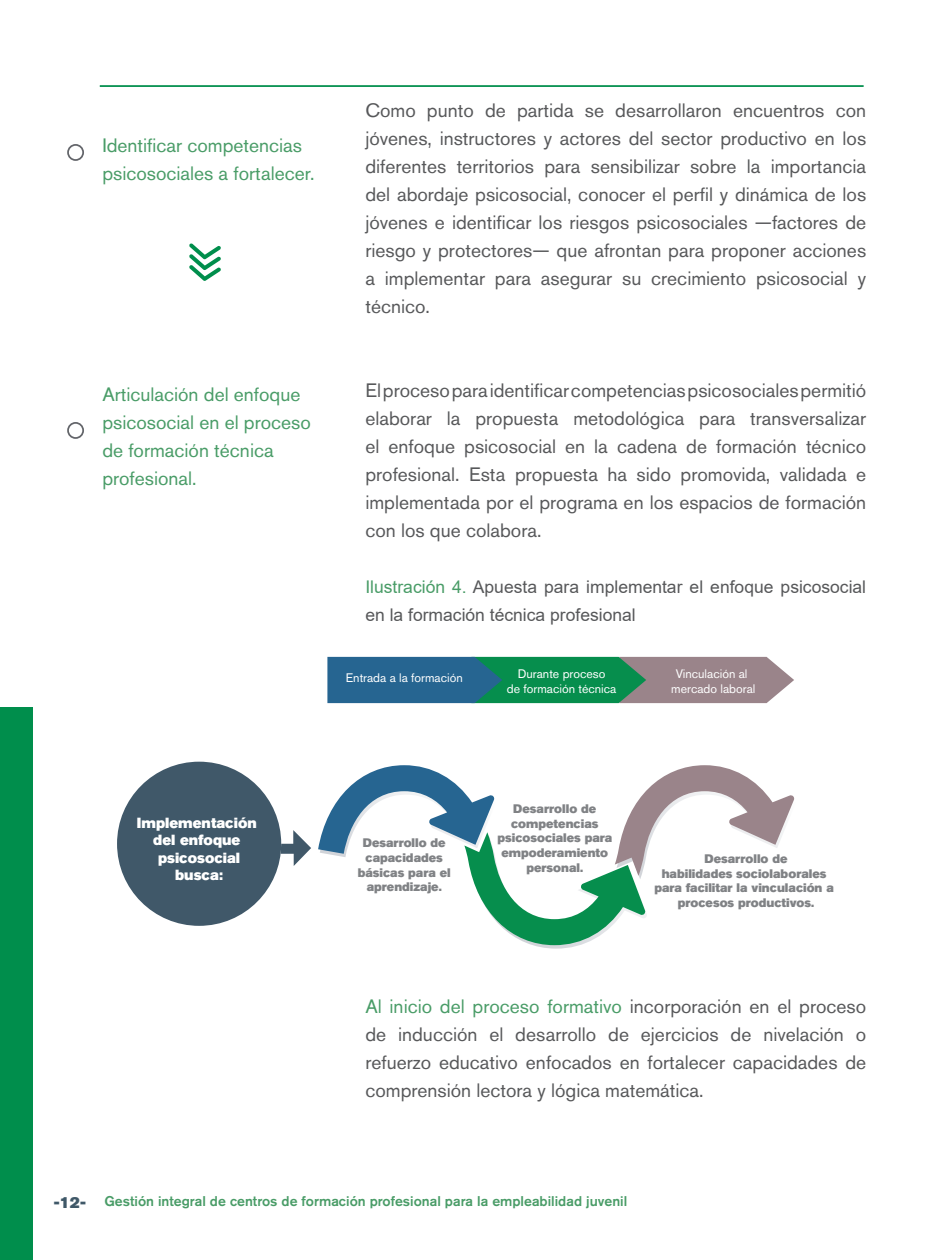
<style>
.page{position:relative;width:945px;height:1260px;background:#fff}
.page>*{position:absolute;margin:0;border:0;box-sizing:border-box;transform-origin:0 0}
.Cuerpo_de_texto{font:19.25px/28px "Akzidenz Grotesk BQ";color:#57585a;text-align:justify}
.Cuerpo_de_texto-2{font:19.25px/28px "Akzidenz Grotesk BQ";color:#499c67}
.Cuerpo_de_texto-3{font:17.5px/28px "Arial";color:#57585a}
.t1{font:14.53px/17.5px "Akzidenz Grotesk BQ Super";color:#fff;text-align:center}
.t2{font:500 14px "Akzidenz Grotesk BQ";color:#499c67}
.t3{font:12.25px/14.7px "Akzidenz Grotesk BQ Super";color:#808285;text-align:center}
.t4{font:12.25px/14.7px "Akzidenz Grotesk BQ";color:#fff;text-align:center}
.s1{color:#499c67}
.s2{font-family:"Akzidenz Grotesk BQ Super";font-weight:400;font-size:15.75px;color:#3f5868}
</style>
<div class="page">
<div style="left:0;top:707px;width:33px;height:553px;background:#008e4c"></div>
<div style="left:117px;top:762px;width:164px;height:164px;background:#405869;border-radius:50%"></div>
<svg style="left:318px;top:765px;width:477px;height:184px"></svg>
<svg style="left:281px;top:830px;width:30px;height:36px"></svg>
<svg style="left:327px;top:657px;width:467px;height:46px;background:#47807d"></svg>
<hr style="left:100px;top:85px;width:764px;height:2px;background:#008e4c">
<svg style="left:189px;top:243px;width:32px;height:38px"></svg>
<div style="left:67px;top:144px;width:17px;height:17px;border:2px solid #63656a;border-radius:50%"></div>
<div style="left:67px;top:422px;width:17px;height:17px;border:2px solid #63656a;border-radius:50%"></div>
<p class="Cuerpo_de_texto-2" style="left:102px;top:131px;width:214px">Identificar competencias psicosociales a fortalecer.</p>
<p class="Cuerpo_de_texto-2" style="left:102px;top:380px;width:210px">Articulación del enfoque psicosocial en el proceso de formación técnica profesional.</p>
<p class="Cuerpo_de_texto" style="left:365px;top:96px;width:502px">Como punto de partida se desarrollaron encuentros con jóvenes, instructores y actores del sector productivo en los diferentes territorios para sensibilizar sobre la importancia del abordaje psicosocial, conocer el perfil y dinámica de los jóvenes e identificar los riesgos psicosociales —factores de riesgo y protectores— que afrontan para proponer acciones a implementar para asegurar su crecimiento psicosocial y técnico.</p>
<p class="Cuerpo_de_texto" style="left:365px;top:376px;width:502px">El proceso para identificar competencias psicosociales permitió elaborar la propuesta metodológica para transversalizar el enfoque psicosocial en la cadena de formación técnico profesional. Esta propuesta ha sido promovida, validada e implementada por el programa en los espacios de formación con los que colabora.</p>
<p class="Cuerpo_de_texto-3" style="left:365px;top:573px;width:502px"><span class="s1">Ilustración 4.</span> Apuesta para implementar el enfoque psicosocial en la formación técnica profesional</p>
<p class="t4" style="left:346px;top:670px;width:118px">Entrada a la formación</p>
<p class="t4" style="left:507px;top:667px;width:111px">Durante proceso<br>de formación técnica</p>
<p class="t4" style="left:671px;top:667px;width:86px">Vinculación al mercado laboral</p>
<p class="t1" style="left:137px;top:814px;width:121px">Implementación del enfoque psicosocial busca:</p>
<p class="t3" style="left:358px;top:836px;width:94px">Desarrollo de capacidades básicas para el aprendizaje.</p>
<p class="t3" style="left:497px;top:801px;width:116px">Desarrollo de competencias psicosociales para empoderamiento personal.</p>
<p class="t3" style="left:654px;top:851px;width:181px">Desarrollo de<br>habilidades sociolaborales para facilitar la vinculación a procesos productivos.</p>
<p class="Cuerpo_de_texto" style="left:365px;top:992px;width:502px"><span class="s1">Al inicio del proceso formativo</span> incorporación en el proceso de inducción el desarrollo de ejercicios de nivelación o refuerzo educativo enfocados en fortalecer capacidades de comprensión lectora y lógica matemática.</p>
<p class="t2" style="left:54px;top:1193px;width:575px"><span class="s2">-12-</span> Gestión integral de centros de formación profesional para la empleabilidad juvenil</p>
</div>
